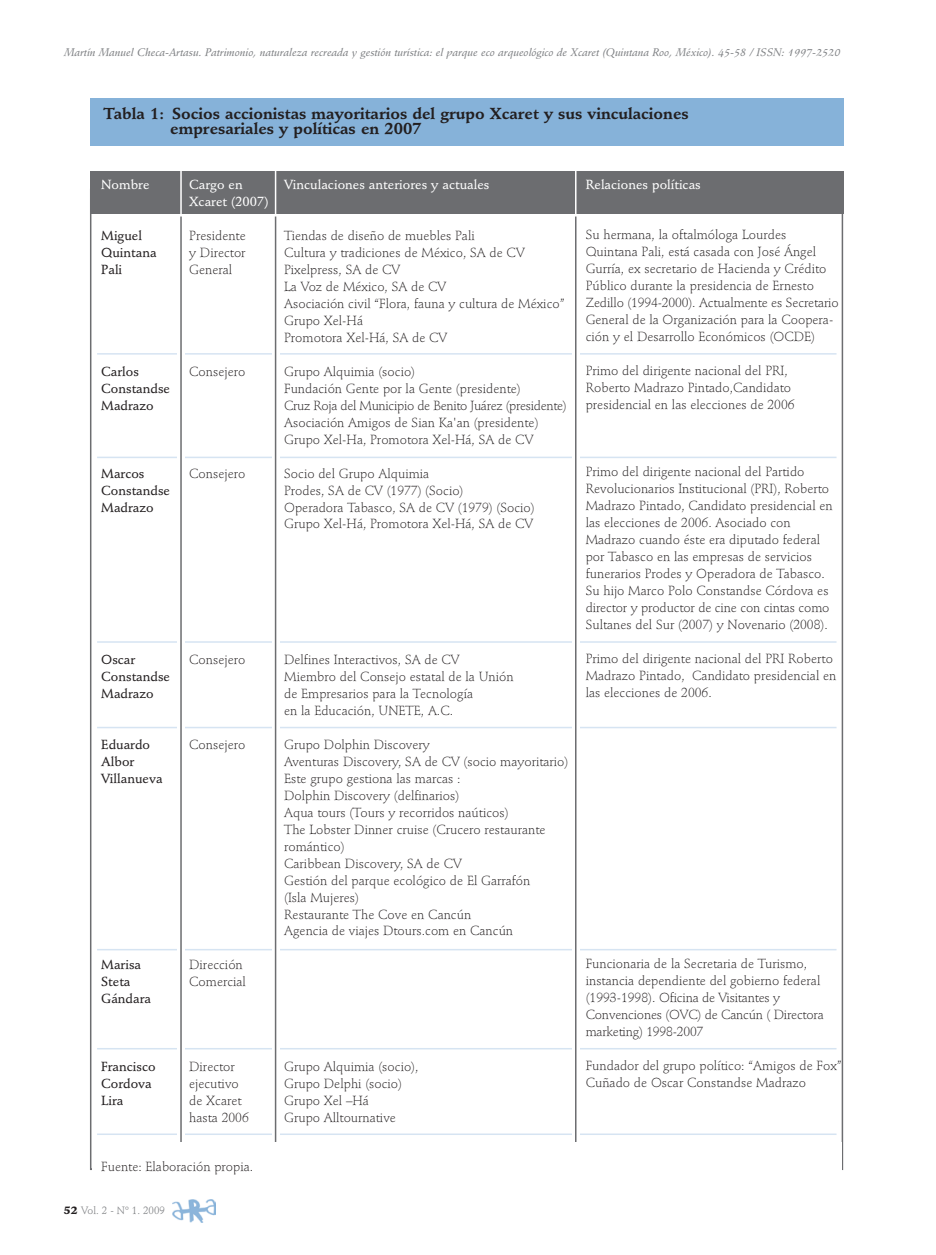
<style>
.page{position:relative;width:936px;height:1255px;background:#fff}
.page>*{position:absolute;margin:0;border:0;box-sizing:border-box;transform-origin:0 0}
.t1{font:700 15.75px/15px "Stempel Schneidler";color:#231f20}
.t2{font:300 13.05px/17px "Stempel Schneidler";color:#231f20}
.t3{font:500 13.05px "Stempel Schneidler";color:#231f20}
.t4{font:500 13.05px "Stempel Schneidler";color:#fff}
.t5{font:italic 10.8px "Stempel Schneidler Med";color:#808285}
.t6{font:10.5px "Stempel Schneidler";color:#808285}
.s1{font-weight:900;color:#231f20}
</style>
<div class="page">
<img style="left:173px;top:1199px;width:42px;height:23px">
<div style="left:90px;top:98px;width:753px;height:47px;background:#86b2d9"></div>
<div style="left:90px;top:171px;width:753px;height:42px;background:#6c6d70"></div>
<hr style="left:97px;top:353px;width:739px;height:1px;background:#d6e4f2">
<hr style="left:97px;top:456px;width:739px;height:2px;background:#d6e4f2">
<hr style="left:97px;top:641px;width:739px;height:1px;background:#d6e4f2">
<hr style="left:97px;top:726px;width:739px;height:2px;background:#d6e4f2">
<hr style="left:97px;top:948px;width:739px;height:2px;background:#d6e4f2">
<hr style="left:97px;top:1047px;width:739px;height:2px;background:#d6e4f2">
<hr style="left:97px;top:1133px;width:739px;height:1px;background:#d6e4f2">
<hr style="left:180px;top:164px;width:2px;height:50px;background:#fff">
<div style="left:178px;top:237px;width:7px;height:932px;background:#fff"></div>
<hr style="left:180px;top:216px;width:2px;height:953px;background:#6c6d70">
<hr style="left:275px;top:164px;width:1px;height:50px;background:#fff">
<svg style="left:272px;top:237px;width:7px;height:904px"></svg>
<hr style="left:275px;top:216px;width:1px;height:953px;background:#6c6d70">
<hr style="left:575px;top:164px;width:1px;height:50px;background:#fff">
<svg style="left:572px;top:237px;width:7px;height:904px"></svg>
<hr style="left:575px;top:216px;width:1px;height:953px;background:#6c6d70">
<div style="left:92px;top:1141px;width:749px;height:39px;background:#fff"></div>
<p class="t5" style="left:64px;top:48px;width:777px">Martín Manuel Checa-Artasu. Patrimonio, naturaleza recreada y gestión turística: el parque eco arqueológico de Xcaret (Quintana Roo, México). 45-58 / ISSN: 1997-2520</p>
<p class="t1" style="left:170px;top:108px;width:520px;text-indent:-67px">Tabla 1: Socios accionistas mayoritarios del grupo Xcaret y sus vinculaciones empresariales y políticas en 2007</p>
<p class="t4" style="left:101px;top:179px;width:50px">Nombre</p>
<p class="t4" style="left:189px;top:179px;width:55px">Cargo en</p>
<p class="t4" style="left:284px;top:179px;width:207px">Vinculaciones anteriores y actuales</p>
<p class="t4" style="left:585px;top:179px;width:116px">Relaciones políticas</p>
<p class="t4" style="left:189px;top:196px;width:81px">Xcaret (2007)</p>
<p class="t3" style="left:101px;top:230px;width:42px">Miguel</p>
<p class="t2" style="left:189px;top:228px;width:58px">Presidente</p>
<p class="t2" style="left:284px;top:228px;width:192px">Tiendas de diseño de muebles Pali</p>
<p class="t3" style="left:101px;top:247px;width:57px">Quintana</p>
<p class="t2" style="left:189px;top:245px;width:58px">y Director</p>
<p class="t2" style="left:284px;top:245px;width:242px">Cultura y tradiciones de México, SA de CV</p>
<p class="t3" style="left:101px;top:264px;width:23px">Pali</p>
<p class="t2" style="left:189px;top:262px;width:44px">General</p>
<p class="t2" style="left:284px;top:262px;width:282px">Pixelpress, SA de CV<br>La Voz de México, SA de CV<br>Asociación civil “Flora, fauna y cultura de México”<br>Grupo Xel-Há<br>Promotora Xel-Há, SA de CV</p>
<p class="t3" style="left:101px;top:366px;width:39px">Carlos</p>
<p class="t2" style="left:189px;top:364px;width:58px">Consejero</p>
<p class="t2" style="left:284px;top:364px;width:132px">Grupo Alquimia (socio)</p>
<p class="t3" style="left:101px;top:383px;width:70px">Constandse</p>
<p class="t2" style="left:284px;top:381px;width:238px">Fundación Gente por la Gente (presidente)</p>
<p class="t3" style="left:101px;top:400px;width:54px">Madrazo</p>
<p class="t2" style="left:284px;top:398px;width:284px">Cruz Roja del Municipio de Benito Juárez (presidente)<br>Asociación Amigos de Sian Ka'an (presidente)<br>Grupo Xel-Ha, Promotora Xel-Há, SA de CV</p>
<p class="t3" style="left:101px;top:467px;width:45px">Marcos</p>
<p class="t2" style="left:189px;top:466px;width:58px">Consejero</p>
<p class="t2" style="left:284px;top:466px;width:147px">Socio del Grupo Alquimia</p>
<p class="t3" style="left:101px;top:484px;width:70px">Constandse</p>
<p class="t2" style="left:284px;top:483px;width:181px">Prodes, SA de CV (1977) (Socio)</p>
<p class="t3" style="left:101px;top:501px;width:54px">Madrazo</p>
<p class="t2" style="left:284px;top:500px;width:252px">Operadora Tabasco, SA de CV (1979) (Socio)<br>Grupo Xel-Há, Promotora Xel-Há, SA de CV</p>
<p class="t2" style="left:585px;top:227px;width:254px">Su hermana, la oftalmóloga Lourdes Quintana Pali, está casada con José Ángel Gurría, ex secretario de Hacienda y Crédito Público durante la presidencia de Ernesto Zedillo (1994-2000). Actualmente es Secretario General de la Organización para la Coopera&shy;ción y el Desarrollo Económicos (OCDE)</p>
<p class="t2" style="left:585px;top:363px;width:210px">Primo del dirigente nacional del PRI,<br>Roberto Madrazo Pintado,Candidato presidencial en las elecciones de 2006</p>
<p class="t2" style="left:585px;top:464px;width:248px">Primo del dirigente nacional del Partido Revolucionarios Institucional (PRI), Roberto Madrazo Pintado, Candidato presidencial en las elecciones de 2006. Asociado con Madrazo cuando éste era diputado federal por Tabasco en las empresas de servicios funerarios Prodes y Operadora de Tabasco.<br>Su hijo Marco Polo Constandse Córdova es director y productor de cine con cintas como Sultanes del Sur (2007) y Novenario (2008).</p>
<p class="t2" style="left:585px;top:651px;width:252px">Primo del dirigente nacional del PRI Roberto<br>Madrazo Pintado, Candidato presidencial en las elecciones de 2006.</p>
<p class="t3" style="left:101px;top:654px;width:36px">Oscar</p>
<p class="t2" style="left:189px;top:652px;width:58px">Consejero</p>
<p class="t2" style="left:284px;top:652px;width:177px">Delfines Interactivos, SA de CV</p>
<p class="t3" style="left:101px;top:671px;width:70px">Constandse</p>
<p class="t2" style="left:284px;top:669px;width:231px">Miembro del Consejo estatal de la Unión</p>
<p class="t3" style="left:101px;top:688px;width:54px">Madrazo</p>
<p class="t2" style="left:284px;top:686px;width:190px">de Empresarios para la Tecnología en la Educación, UNETE, A.C.</p>
<p class="t3" style="left:101px;top:739px;width:50px">Eduardo</p>
<p class="t2" style="left:189px;top:737px;width:58px">Consejero</p>
<p class="t2" style="left:284px;top:737px;width:147px">Grupo Dolphin Discovery</p>
<p class="t3" style="left:101px;top:756px;width:35px">Albor</p>
<p class="t2" style="left:284px;top:754px;width:286px">Aventuras Discovery, SA de CV (socio mayoritario)</p>
<p class="t3" style="left:101px;top:773px;width:63px">Villanueva</p>
<p class="t2" style="left:284px;top:771px;width:263px">Este grupo gestiona las marcas :<br>Dolphin Discovery (delfinarios)<br>Aqua tours (Tours y recorridos naúticos)<br>The Lobster Dinner cruise (Crucero restaurante romántico)<br>Caribbean Discovery, SA de CV<br>Gestión del parque ecológico de El Garrafón (Isla Mujeres)<br>Restaurante The Cove en Cancún<br>Agencia de viajes Dtours.com en Cancún</p>
<p class="t3" style="left:101px;top:959px;width:41px">Marisa</p>
<p class="t2" style="left:189px;top:957px;width:55px">Dirección</p>
<p class="t3" style="left:101px;top:976px;width:31px">Steta</p>
<p class="t2" style="left:189px;top:974px;width:58px">Comercial</p>
<p class="t3" style="left:101px;top:993px;width:51px">Gándara</p>
<p class="t2" style="left:585px;top:956px;width:239px">Funcionaria de la Secretaria de Turismo, instancia dependiente del gobierno federal (1993-1998). Oficina de Visitantes y Convenciones (OVC) de Cancún ( Directora marketing) 1998-2007</p>
<p class="t2" style="left:585px;top:1058px;width:257px">Fundador del grupo político: “Amigos de Fox”<br>Cuñado de Oscar Constandse Madrazo</p>
<p class="t3" style="left:101px;top:1061px;width:56px">Francisco</p>
<p class="t2" style="left:189px;top:1059px;width:47px">Director</p>
<p class="t2" style="left:284px;top:1059px;width:136px">Grupo Alquimia (socio),</p>
<p class="t3" style="left:101px;top:1078px;width:52px">Cordova</p>
<p class="t2" style="left:189px;top:1076px;width:51px">ejecutivo</p>
<p class="t2" style="left:284px;top:1076px;width:119px">Grupo Delphi (socio)</p>
<p class="t3" style="left:101px;top:1095px;width:24px">Lira</p>
<p class="t2" style="left:189px;top:1093px;width:54px">de Xcaret</p>
<p class="t2" style="left:284px;top:1093px;width:86px">Grupo Xel –Há</p>
<p class="t2" style="left:189px;top:1110px;width:61px">hasta 2006</p>
<p class="t2" style="left:284px;top:1110px;width:113px">Grupo Alltournative</p>
<p class="t2" style="left:101px;top:1159px;width:153px">Fuente: Elaboración propia.</p>
<p class="t6" style="left:64px;top:1206px;width:103px"><span class="s1">52</span> Vol. 2 - Nº 1. 2009</p>
</div>
